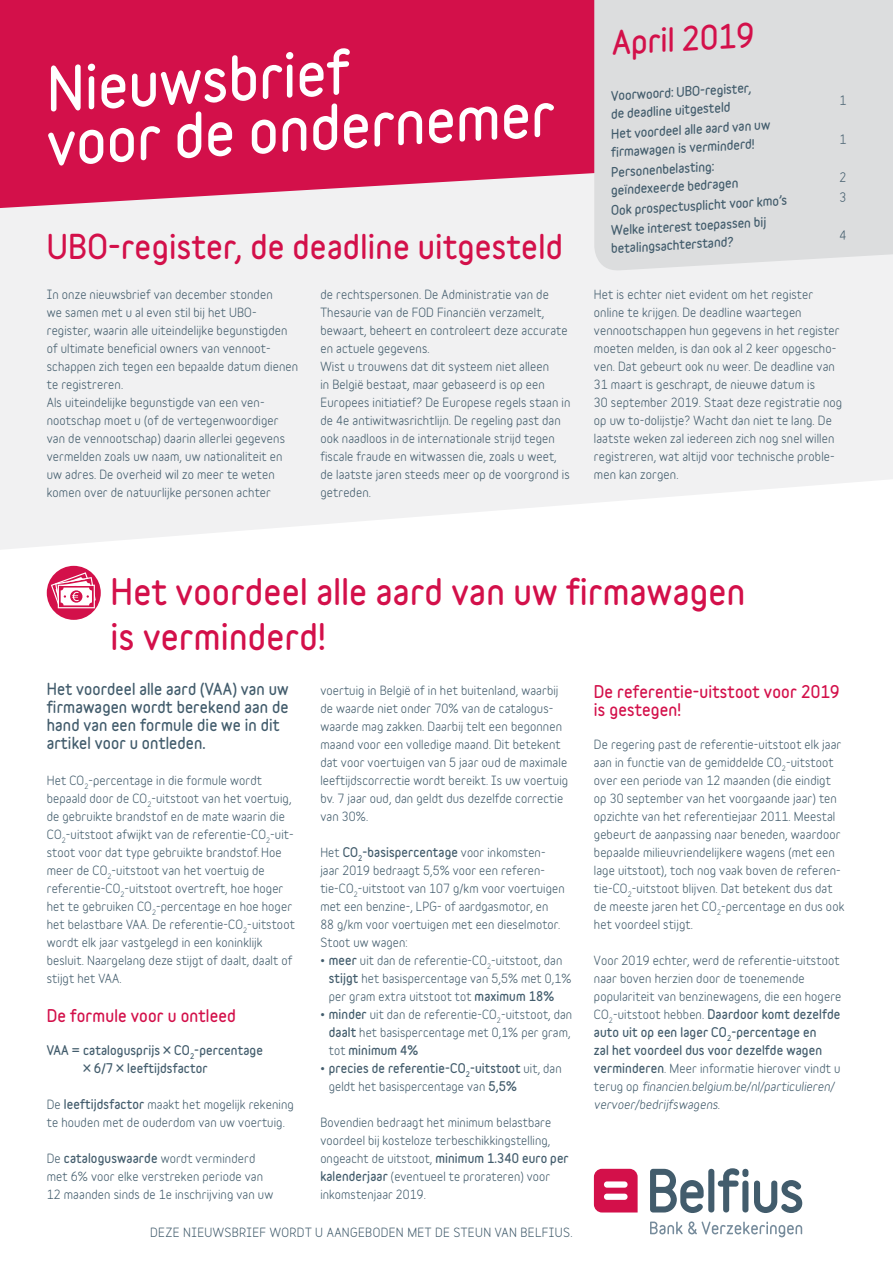
<style>
.page{position:relative;width:893px;height:1263px;background:#fff}
.page>*{position:absolute;margin:0;border:0;box-sizing:border-box;transform-origin:0 0}
.t1{font:700 55.5px/53.4px "Belfius Normal";color:#fff}
.t2{font:700 33px/45px "Belfius Normal";letter-spacing:.01em;color:#d3104a}
.t3{font:700 30.75px "Belfius Normal";letter-spacing:.01em;color:#d3104a}
.t4{font:700 30px "Belfius Normal";color:#d3104a}
.t5{font:700 15.75px/18px "Belfius Normal";letter-spacing:.01em;color:#d3104a}
.t6{font:700 15px/18px "Belfius Normal";letter-spacing:.01em;color:#425c6c}
.t7{font:12px/18px "Belfius Normal";letter-spacing:.01em;color:#425c6c}
.t8{font:700 12px/18px "Belfius Normal";letter-spacing:.01em;color:#425c6c}
.t9{font:12px "Belfius Normal";letter-spacing:.03em;color:#425c6c}
.s1{font-weight:700}
.s2{font-weight:400}
.s3{font-style:italic}
</style>
<div class="page">
<svg style="left:0;top:208px;width:893px;height:342px;fill:#f1f1f2"></svg>
<svg style="left:0;top:0;width:594px;height:208px;background:#d52257"></svg>
<div style="left:594px;top:0;width:299px;height:272px;background:#dcddde"></div>
<svg style="left:650px;top:1221px;width:152px;height:16px"></svg>
<div style="left:594px;top:1169px;width:44px;height:43px;background:#d3104a"></div>
<div style="left:604px;top:1181px;width:24px;height:7px;background:#fff;border-radius:3px"></div>
<div style="left:604px;top:1193px;width:24px;height:7px;background:#fff;border-radius:3px"></div>
<svg style="left:650px;top:1169px;width:54px;height:44px"></svg>
<div style="left:708px;top:1169px;width:6px;height:43px;background:#425c6c;border-radius:3px"></div>
<svg style="left:718px;top:1168px;width:30px;height:44px"></svg>
<svg style="left:754px;top:1180px;width:48px;height:33px"></svg>
<div style="left:47px;top:566px;width:54px;height:54px;background:#d3104a;border-radius:50%"></div>
<svg style="left:51px;top:572px;width:45px;height:36px"></svg>
<svg style="left:840px;top:96px;width:6px;height:9px"></svg>
<svg style="left:840px;top:134px;width:6px;height:9px"></svg>
<svg style="left:840px;top:172px;width:6px;height:10px"></svg>
<svg style="left:840px;top:192px;width:5px;height:10px"></svg>
<svg style="left:840px;top:230px;width:6px;height:10px"></svg>
<h1 class="t1" style="left:41px;top:61px;width:510px;rotate:-3deg">Nieuwsbrief<br>voor de ondernemer</h1>
<h3 class="t3" style="left:47px;top:223px;width:518px">UBO-register, de deadline uitgesteld</h3>
<h3 class="t4" style="left:610px;top:20px;width:144px;rotate:-3deg">April 2019</h3>
<p class="t8" style="left:610px;top:86px;width:143px;rotate:-3deg">Voorwoord: UBO-register, de deadline uitgesteld</p>
<p class="t8" style="left:610px;top:124px;width:162px;rotate:-3deg">Het voordeel alle aard van uw firmawagen is verminderd!</p>
<p class="t8" style="left:610px;top:163px;width:129px;rotate:-3deg">Personenbelasting: geïndexeerde bedragen</p>
<p class="t8" style="left:610px;top:201px;width:178px;rotate:-3deg">Ook prospectusplicht voor kmo’s</p>
<p class="t8" style="left:610px;top:221px;width:158px;rotate:-3deg">Welke interest toepassen bij betalingsachterstand?</p>
<p class="t7" style="left:47px;top:284px;width:253px">In onze nieuwsbrief van december stonden<br>we samen met u al even stil bij het UBO&shy;register, waarin alle uiteindelijke begunstigden of ultimate beneficial owners van vennoot&shy;schappen zich tegen een bepaalde datum dienen te registreren.<br>Als uiteindelijke begunstigde van een ven&shy;nootschap moet u (of de vertegenwoordiger van de vennootschap) daarin allerlei gegevens vermelden zoals uw naam, uw nationaliteit en uw adres. De overheid wil zo meer te weten komen over de natuurlijke personen achter</p>
<p class="t7" style="left:320px;top:284px;width:251px">de rechtspersonen. De Administratie van de Thesaurie van de FOD Financiën verzamelt, bewaart, beheert en controleert deze accurate en actuele gegevens.<br>Wist u trouwens dat dit systeem niet alleen<br>in België bestaat, maar gebaseerd is op een Europees initiatief? De Europese regels staan in de 4e antiwitwasrichtlijn. De regeling past dan ook naadloos in de internationale strijd tegen fiscale fraude en witwassen die, zoals u weet, de laatste jaren steeds meer op de voorgrond is getreden.</p>
<p class="t7" style="left:594px;top:284px;width:250px">Het is echter niet evident om het register online te krijgen. De deadline waartegen vennootschappen hun gegevens in het register moeten melden, is dan ook al 2 keer opgescho&shy;ven. Dat gebeurt ook nu weer. De deadline van 31 maart is geschrapt, de nieuwe datum is<br>30 september 2019. Staat deze registratie nog op uw to-dolijstje? Wacht dan niet te lang. De laatste weken zal iedereen zich nog snel willen registreren, wat altijd voor technische proble&shy;men kan zorgen.</p>
<h2 class="t2" style="left:111px;top:568px;width:636px">Het voordeel alle aard van uw firmawagen is verminderd!</h2>
<p class="t6" style="left:47px;top:679px;width:243px">Het voordeel alle aard (VAA) van uw firmawagen wordt berekend aan de hand van een formule die we in dit artikel voor u ontleden.</p>
<p class="t7" style="left:47px;top:770px;width:250px">Het CO<sub>2</sub>-percentage in die formule wordt bepaald door de CO<sub>2</sub>-uitstoot van het voertuig, de gebruikte brandstof en de mate waarin die CO<sub>2</sub>-uitstoot afwijkt van de referentie-CO<sub>2</sub>-uit&shy;stoot voor dat type gebruikte brandstof.Hoe meer de CO<sub>2</sub>-uitstoot van het voertuig de referentie-CO<sub>2</sub>-uitstoot overtreft, hoe hoger het te gebruiken CO<sub>2</sub>-percentage en hoe hoger het belastbare VAA. De referentie-CO<sub>2</sub>-uitstoot wordt elk jaar vastgelegd in een koninklijk besluit. Naargelang deze stijgt of daalt, daalt of stijgt het VAA.</p>
<h3 class="t5" style="left:47px;top:1006px;width:191px">De formule voor u ontleed</h3>
<p class="t8" style="left:83px;top:1041px;width:181px;text-indent:-36px">VAA = catalogusprijs × CO<sub>2</sub>-percentage × 6/7 × leeftijdsfactor</p>
<p class="t7" style="left:47px;top:1094px;width:248px">De <span class="s1">leeftijdsfactor</span> maakt het mogelijk rekening te houden met de ouderdom van uw voertuig.</p>
<p class="t7" style="left:47px;top:1148px;width:228px">De <span class="s1">cataloguswaarde</span> wordt verminderd met 6% voor elke verstreken periode van<br>12 maanden sinds de 1e inschrijving van uw</p>
<p class="t7" style="left:320px;top:680px;width:249px">voertuig in België of in het buitenland, waarbij de waarde niet onder 70% van de catalogus&shy;waarde mag zakken. Daarbij telt een begonnen maand voor een volledige maand. Dit betekent dat voor voertuigen van 5 jaar oud de maximale leeftijdscorrectie wordt bereikt. Is uw voertuig bv. 7 jaar oud, dan geldt dus dezelfde correctie van 30%.</p>
<p class="t7" style="left:320px;top:842px;width:246px">Het <span class="s1">CO</span><sub>2</sub><span class="s1">-basispercentage</span> voor inkomsten&shy;jaar 2019 bedraagt 5,5% voor een referen&shy;tie-CO<sub>2</sub>-uitstoot van 107 g/km voor voertuigen met een benzine-, LPG- of aardgasmotor, en 88 g/km voor voertuigen met een dieselmotor.<br>Stoot uw wagen:</p>
<p class="t7" style="left:329px;top:950px;width:244px;text-indent:-9px">• <span class="s1">meer</span> uit dan de referentie-CO<sub>2</sub>-uitstoot, dan <span class="s1">stijgt</span> het basispercentage van 5,5% met 0,1% per gram extra uitstoot tot <span class="s1">maximum 18%</span></p>
<p class="t7" style="left:329px;top:1004px;width:245px;text-indent:-9px">• <span class="s1">minder</span> uit dan de referentie-CO<sub>2</sub>-uitstoot, dan <span class="s1">daalt</span> het basispercentage met 0,1% per gram, tot <span class="s1">minimum 4%</span></p>
<p class="t8" style="left:329px;top:1059px;width:234px;text-indent:-9px"><span class="s2">•</span> precies de referentie-CO<sub>2</sub>-uitstoot <span class="s2">uit, dan geldt het basispercentage van</span> 5,5%</p>
<p class="t7" style="left:320px;top:1112px;width:250px">Bovendien bedraagt het minimum belastbare voordeel bij kosteloze terbeschikkingstelling, ongeacht de uitstoot, <span class="s1">minimum 1.340 euro per kalenderjaar</span> (eventueel te prorateren) voor inkomstenjaar 2019.</p>
<p class="t9" style="left:150px;top:1223px;width:424px">DEZE NIEUWSBRIEF WORDT U AANGEBODEN MET DE STEUN VAN BELFIUS.</p>
<h3 class="t5" style="left:594px;top:682px;width:247px">De referentie-uitstoot voor 2019 is gestegen!</h3>
<p class="t7" style="left:594px;top:734px;width:252px">De regering past de referentie-uitstoot elk jaar aan in functie van de gemiddelde CO<sub>2</sub>-uitstoot over een periode van 12 maanden (die eindigt op 30 september van het voorgaande jaar) ten opzichte van het referentiejaar 2011. Meestal gebeurt de aanpassing naar beneden, waardoor bepaalde milieuvriendelijkere wagens (met een lage uitstoot), toch nog vaak boven de referen&shy;tie-CO<sub>2</sub>-uitstoot blijven. Dat betekent dus dat de meeste jaren het CO<sub>2</sub>-percentage en dus ook het voordeel stijgt.</p>
<p class="t7" style="left:594px;top:950px;width:249px">Voor 2019 echter, werd de referentie-uitstoot naar boven herzien door de toenemende populariteit van benzinewagens, die een hogere CO<sub>2</sub>-uitstoot hebben. <span class="s1">Daardoor komt dezelfde auto uit op een lager CO</span><sub>2</sub><span class="s1">-percentage en<br>zal het voordeel dus voor dezelfde wagen verminderen</span>. Meer informatie hierover vindt u terug op <span class="s3">financien.belgium.be/nl/particulieren/ vervoer/bedrijfswagens</span>.</p>
</div>
